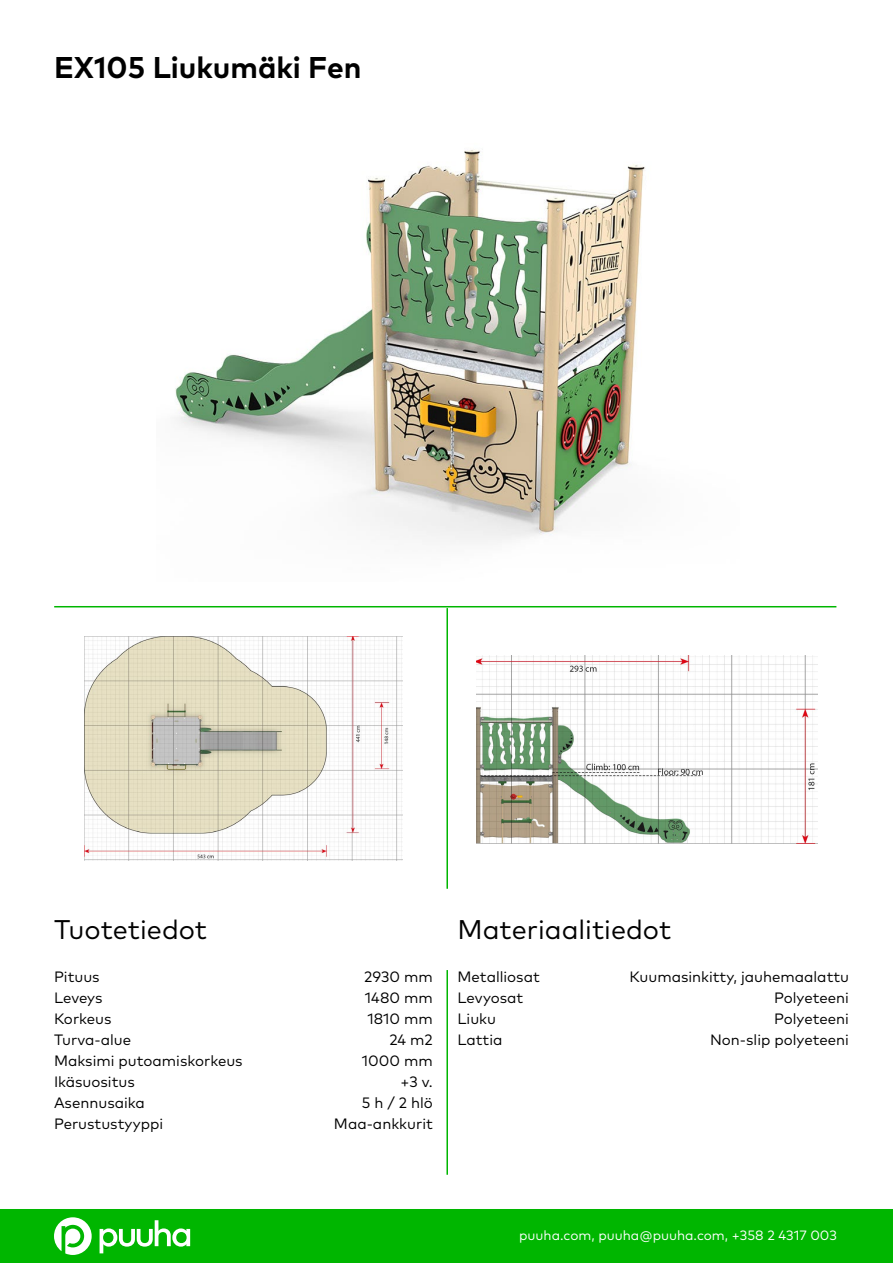
<style>
.page{position:relative;width:893px;height:1263px;background:#fff}
.page>*{position:absolute;margin:0;border:0;box-sizing:border-box;transform-origin:0 0}
.t1{font:700 30px "Mark Pro";color:#000}
.t2{font:27px "Mark Pro";color:#000}
.t3{font:15px/21px "Mark Pro";color:#000}
.t4{font:13.5px "Mark Pro";color:#fff}
</style>
<div class="page">
<div style="left:0;top:1209px;width:893px;height:54px;background:#00b600"></div>
<hr style="left:446px;top:970px;width:2px;height:205px;background:#00b600">
<hr style="left:446px;top:608px;width:2px;height:281px;background:#00b600">
<hr style="left:54px;top:606px;width:782px;height:1px;background:#00b600">
<svg style="left:54px;top:1217px;width:38px;height:38px"></svg>
<svg style="left:100px;top:1220px;width:90px;height:33px"></svg>
<img style="left:84px;top:637px;width:318px;height:223px">
<img style="left:476px;top:655px;width:342px;height:189px">
<img style="left:175px;top:150px;width:470px;height:392px">
<h1 class="t1" style="left:54px;top:44px;width:309px">EX105 Liukumäki Fen</h1>
<h2 class="t2" style="left:54px;top:909px;width:155px">Tuotetiedot</h2>
<h2 class="t2" style="left:458px;top:909px;width:215px">Materiaalitiedot</h2>
<p class="t3" style="left:458px;top:965px;width:84px">Metalliosat<br>Levyosat<br>Liuku<br>Lattia</p>
<p class="t3" style="left:630px;top:965px;width:221px;text-align:right">Kuumasinkitty, jauhemaalattu<br>Polyeteeni<br>Polyeteeni<br>Non-slip polyeteeni</p>
<p class="t3" style="left:54px;top:965px;width:190px">Pituus<br>Leveys<br>Korkeus<br>Turva-alue<br>Maksimi putoamiskorkeus<br>Ikäsuositus<br>Asennusaika<br>Perustustyyppi</p>
<p class="t3" style="left:334px;top:965px;width:100px;text-align:right">2930 mm<br>1480 mm<br>1810 mm<br>24 m2<br>1000 mm<br>+3 v.<br>5 h / 2 hlö<br>Maa-ankkurit</p>
<p class="t4" style="left:519px;top:1225px;width:319px">puuha.com, puuha@puuha.com, +358 2 4317 003</p>
</div>
